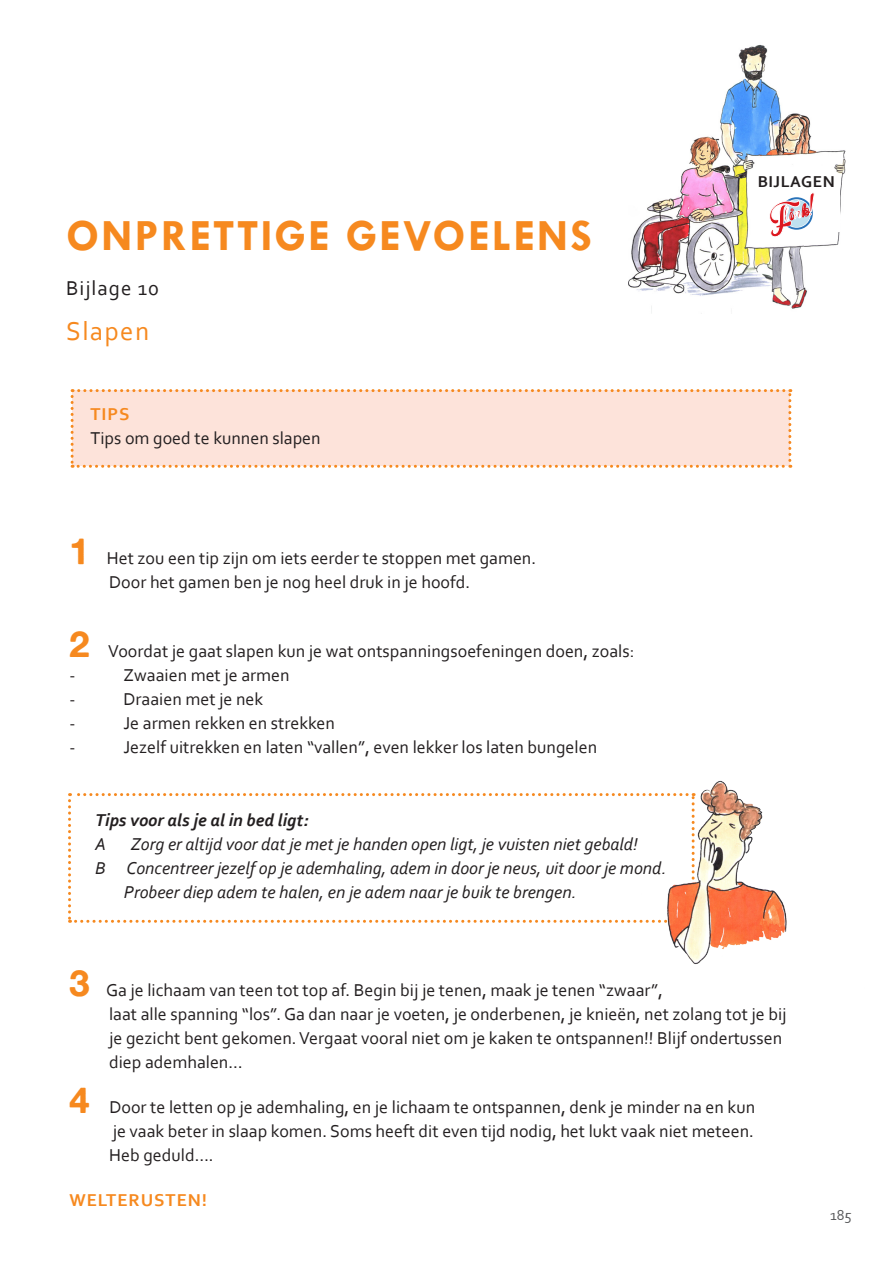
<style>
.page{position:relative;width:893px;height:1263px;background:#fff}
.page>*{position:absolute;margin:0;border:0;box-sizing:border-box;transform-origin:0 0}
.t1{font:700 45px "Tw Cen";letter-spacing:.05em;color:#f6891f}
.t2{font:27px "Corbel";letter-spacing:.05em;color:#f6891f}
.t3{font:21px "Corbel";letter-spacing:.05em;color:#231f20}
.t4{font:700 18.6px "Corbel";letter-spacing:.05em;color:#231f20}
.t5{font:18px "Corbel";color:#231f20}
.t6{font:italic 18px "Corbel";color:#231f20}
.t7{font:italic 700 18px "Corbel";color:#231f20}
.t8{font:700 18px "Corbel";letter-spacing:.05em;color:#f6891f}
.t9{font:700 16.5px "Corbel";letter-spacing:.03em;color:#231f20}
.t10{font:15px "Corbel";color:#57585a}
.s1{font-family:"Alte Haas Grotesk Bold";font-size:36px;color:#f6891f}
</style>
<div class="page">
<img style="left:628px;top:45px;width:218px;height:268px">
<div style="left:71px;top:389px;width:720px;height:79px;background:#fde3da"></div>
<svg style="left:68px;top:793px;width:501px;height:130px"></svg>
<img style="left:569px;top:780px;width:218px;height:184px">
<div style="left:753px;top:174px;width:87px;height:58px;background:#fff"></div>
<svg style="left:770px;top:193px;width:44px;height:44px"></svg>
<p class="t1" style="left:66px;top:209px;width:527px">ONPRETTIGE GEVOELENS</p>
<p class="t3" style="left:66px;top:275px;width:95px">Bijlage 10</p>
<p class="t2" style="left:66px;top:314px;width:85px">Slapen</p>
<p class="t8" style="left:90px;top:402px;width:41px">TIPS</p>
<p class="t5" style="left:90px;top:426px;width:232px">Tips om goed te kunnen slapen</p>
<p class="t5" style="left:70px;top:547px;width:468px"><span class="s1">1</span> Het zou een tip zijn om iets eerder te stoppen met gamen.</p>
<p class="t5" style="left:109px;top:571px;width:363px">Door het gamen ben je nog heel druk in je hoofd.</p>
<p class="t5" style="left:70px;top:640px;width:566px"><span class="s1">2</span> Voordat je gaat slapen kun je wat ontspanningsoefeningen doen, zoals:</p>
<p class="t5" style="left:70px;top:664px;width:7px">-</p>
<p class="t5" style="left:124px;top:664px;width:168px">Zwaaien met je armen</p>
<p class="t5" style="left:70px;top:688px;width:7px">-</p>
<p class="t5" style="left:124px;top:688px;width:141px">Draaien met je nek</p>
<p class="t5" style="left:70px;top:712px;width:7px">-</p>
<p class="t5" style="left:124px;top:712px;width:213px">Je armen rekken en strekken</p>
<p class="t5" style="left:70px;top:736px;width:7px">-</p>
<p class="t5" style="left:124px;top:736px;width:475px">Jezelf uitrekken en laten “vallen”, even lekker los laten bungelen</p>
<p class="t7" style="left:95px;top:809px;width:215px">Tips voor als je al in bed ligt:</p>
<p class="t6" style="left:95px;top:833px;width:12px">A</p>
<p class="t6" style="left:131px;top:833px;width:509px">Zorg er altijd voor dat je met je handen open ligt, je vuisten niet gebald!</p>
<p class="t6" style="left:95px;top:857px;width:573px">B Concentreer jezelf op je ademhaling, adem in door je neus, uit door je mond.</p>
<p class="t6" style="left:124px;top:881px;width:454px">Probeer diep adem te halen, en je adem naar je buik te brengen.</p>
<p class="t4" style="left:753px;top:170px;width:82px">MODULE</p>
<p class="t9" style="left:758px;top:171px;width:78px">BIJLAGEN</p>
<p class="t5" style="left:70px;top:979px;width:595px"><span class="s1">3</span> Ga je lichaam van teen tot top af. Begin bij je tenen, maak je tenen “zwaar”,</p>
<p class="t5" style="left:109px;top:1003px;width:679px">laat alle spanning “los”. Ga dan naar je voeten, je onderbenen, je knieën, net zolang tot je bij</p>
<p class="t5" style="left:109px;top:1027px;width:675px">je gezicht bent gekomen. Vergaat vooral niet om je kaken te ontspannen!! Blijf ondertussen</p>
<p class="t5" style="left:109px;top:1051px;width:135px">diep ademhalen…</p>
<p class="t5" style="left:70px;top:1096px;width:687px"><span class="s1">4</span> Door te letten op je ademhaling, en je lichaam te ontspannen, denk je minder na en kun</p>
<p class="t5" style="left:113px;top:1120px;width:643px">je vaak beter in slaap komen. Soms heeft dit even tijd nodig, het lukt vaak niet meteen.</p>
<p class="t5" style="left:109px;top:1144px;width:106px">Heb geduld….</p>
<p class="t8" style="left:70px;top:1189px;width:139px">WELTERUSTEN!</p>
<p class="t10" style="left:830px;top:1205px;width:23px">185</p>
</div>
